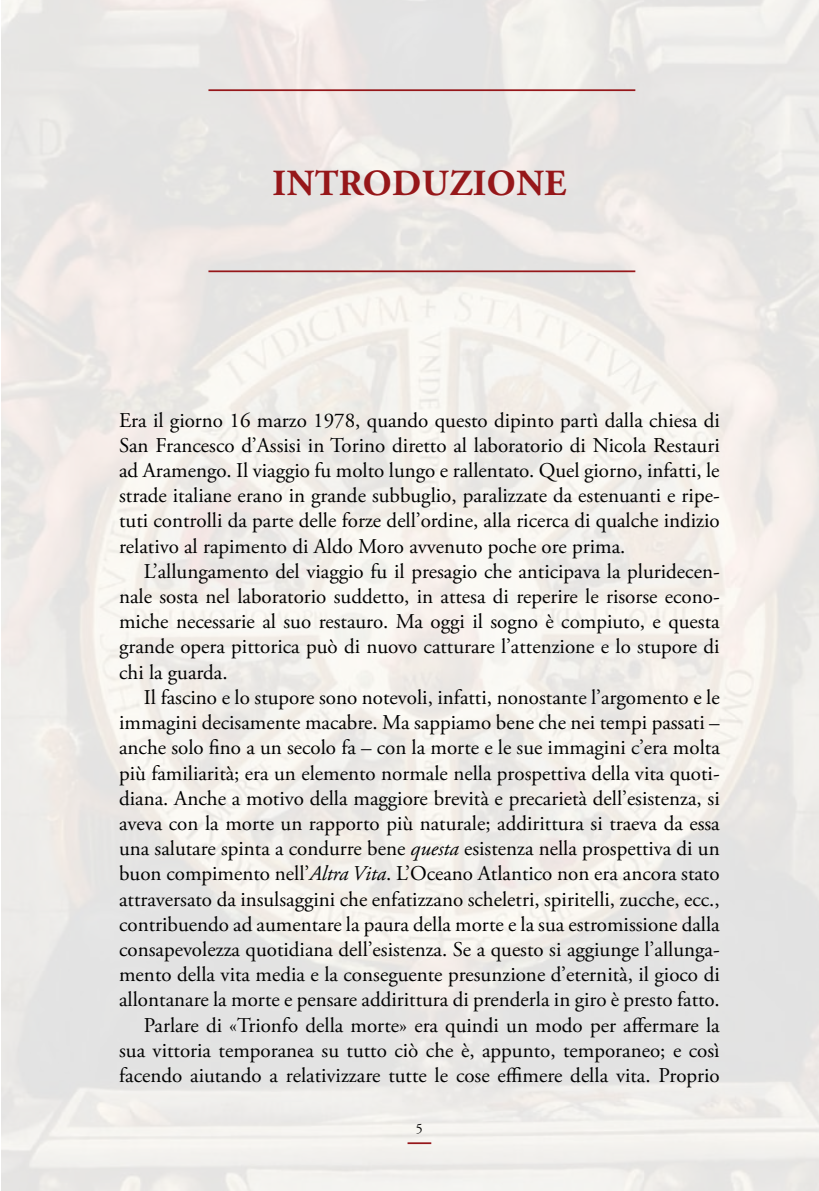
<style>
.page{position:relative;width:819px;height:1191px;background:#fff}
.page>*{position:absolute;margin:0;border:0;box-sizing:border-box;transform-origin:0 0}
.t1{font:700 36.75px "Adobe Garamond Pro";letter-spacing:.015em;color:#96171a}
.t2{font:21px/25.2px "Adobe Garamond Pro";letter-spacing:-.115em;color:#000;text-align:right}
.t3{font:21px/25.2px "Adobe Garamond Pro";letter-spacing:-.02em;color:#000;text-align:justify}
.t4{font:14px "Adobe Garamond Pro";color:#000}
.s1{font-style:italic}
</style>
<div class="page">
<hr style="left:407px;top:1142px;width:24px;height:2px;background:#96171a">
<hr style="left:208px;top:89px;width:427px;height:2px;background:#96171a">
<hr style="left:208px;top:270px;width:427px;height:2px;background:#96171a">
<h1 class="t1" style="left:272px;top:162px;width:295px">INTRODUZIONE</h1>
<p class="t3" style="left:119px;top:408px;width:602px">Era il giorno 16 marzo 1978, quando questo dipinto partì dalla chiesa di San Francesco d’Assisi in Torino diretto al laboratorio di Nicola Restauri ad Aramengo. Il viaggio fu molto lungo e rallentato. Quel giorno, infatti, le strade italiane erano in grande subbuglio, paralizzate da estenuanti e ripe&shy;tuti controlli da parte delle forze dell’ordine, alla ricerca di qualche indizio relativo al rapimento di Aldo Moro avvenuto poche ore prima.</p>
<p class="t3" style="left:119px;top:559px;width:602px;text-indent:25px">L’allungamento del viaggio fu il presagio che anticipava la pluridecen&shy;nale sosta nel laboratorio suddetto, in attesa di reperire le risorse econo&shy;miche necessarie al suo restauro. Ma oggi il sogno è compiuto, e questa grande opera pittorica può di nuovo catturare l’attenzione e lo stupore di chi la guarda.</p>
<p class="t2" style="left:119px;top:685px;width:602px">Il fascino e lo stupore sono notevoli, infatti, nonostante l’argomento e le immagini decisamente macabre. Ma sappiamo bene che nei tempi passati – anche solo fino a un secolo fa – con la morte e le sue immagini c’era molta più familiarità; era un elemento normale nella prospettiva della vita quoti&shy;diana. Anche a motivo della maggiore brevità e precarietà dell’esistenza, si aveva con la morte un rapporto più naturale; addirittura si traeva da essa una salutare spinta a condurre bene <span class="s1">questa</span> esistenza nella prospettiva di un buon compimento nell’<span class="s1">Altra Vita</span>. L’Oceano Atlantico non era ancora stato attraversato da insulsaggini che enfatizzano scheletri, spiritelli, zucche, ecc., contribuendo ad aumentare la paura della morte e la sua estromissione dalla consapevolezza quotidiana dell’esistenza. Se a questo si aggiunge l’allunga&shy;mento della vita media e la conseguente presunzione d’eternità, il gioco di allontanare la morte e pensare addirittura di prenderla in giro è presto fatto.<br>Parlare di «Trionfo della morte» era quindi un modo per affermare la sua vittoria temporanea su tutto ciò che è, appunto, temporaneo; e così facendo aiutando a relativizzare tutte le cose effimere della vita. Proprio</p>
<p class="t4" style="left:416px;top:1120px;width:8px">5</p>
</div>
